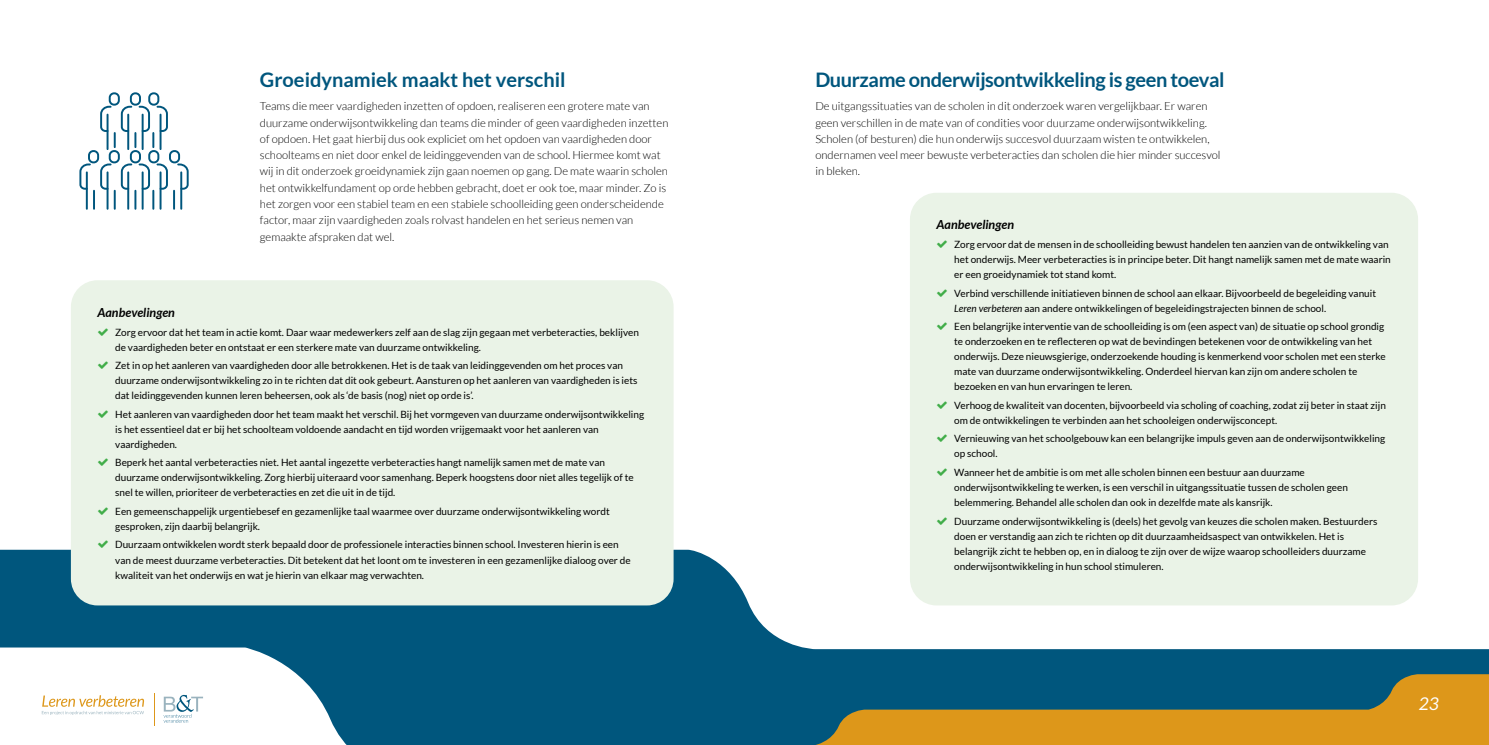
<style>
.page{position:relative;width:1489px;height:745px;background:#fff}
.page>*{position:absolute;margin:0;border:0;box-sizing:border-box;transform-origin:0 0}
.t1{font:700 20px "Lato";letter-spacing:-.02em;color:#00567d}
.t2{font:700 20px "Lato";color:#00567d}
.t3{font:italic 17.5px "Lato";color:#fff}
.t4{font:italic 700 12.5px "Lato";color:#000}
.t5{font:300 11.25px/16.2px "Lato";color:#000}
.t6{font:10px/15px "Lato";color:#000}
.s1{font-style:italic}
</style>
<div class="page">
<svg style="left:0;top:478px;width:1488px;height:266px;fill:#00567d"></svg>
<svg style="left:775px;top:673px;width:713px;height:71px;background:#70774a"></svg>
<svg style="left:0;top:647px;width:425px;height:97px"></svg>
<div style="left:909px;top:193px;width:508px;height:412px;background:#eaf3e7;border-radius:27px"></div>
<div style="left:71px;top:280px;width:602px;height:325px;background:#eaf3e7;border-radius:27px"></div>
<svg style="left:79px;top:92px;width:110px;height:118px"></svg>
<h1 class="t2" style="left:260px;top:72px;width:307px">Groeidynamiek maakt het verschil</h1>
<p class="t5" style="left:260px;top:99px;width:410px">Teams die meer vaardigheden inzetten of opdoen, realiseren een grotere mate van duurzame onderwijsontwikkeling dan teams die minder of geen vaardigheden inzetten of opdoen. Het gaat hierbij dus ook expliciet om het opdoen van vaardigheden door schoolteams en niet door enkel de leidinggevenden van de school. Hiermee komt wat wij in dit onderzoek groeidynamiek zijn gaan noemen op gang. De mate waarin scholen het ontwikkelfundament op orde hebben gebracht, doet er ook toe, maar minder. Zo is het zorgen voor een stabiel team en een stabiele schoolleiding geen onderscheidende factor, maar zijn vaardigheden zoals rolvast handelen en het serieus nemen van gemaakte afspraken dat wel.</p>
<p class="t4" style="left:97px;top:307px;width:79px">Aanbevelingen</p>
<p class="t6" style="left:115px;top:325px;width:525px">Zorg ervoor dat het team in actie komt. Daar waar medewerkers zelf aan de slag zijn gegaan met verbeteracties, beklijven de vaardigheden beter en ontstaat er een sterkere mate van duurzame ontwikkeling.</p>
<p class="t6" style="left:115px;top:358px;width:524px">Zet in op het aanleren van vaardigheden door alle betrokkenen. Het is de taak van leidinggevenden om het proces van duurzame onderwijsontwikkeling zo in te richten dat dit ook gebeurt. Aansturen op het aanleren van vaardigheden is iets dat leidinggevenden kunnen leren beheersen, ook als ‘de basis (nog) niet op orde is’.</p>
<p class="t6" style="left:115px;top:407px;width:530px">Het aanleren van vaardigheden door het team maakt het verschil. Bij het vormgeven van duurzame onderwijsontwikkeling is het essentieel dat er bij het schoolteam voldoende aandacht en tijd worden vrijgemaakt voor het aanleren van vaardigheden.</p>
<p class="t6" style="left:115px;top:455px;width:520px">Beperk het aantal verbeteracties niet. Het aantal ingezette verbeteracties hangt namelijk samen met de mate van duurzame onderwijsontwikkeling. Zorg hierbij uiteraard voor samenhang. Beperk hoogstens door niet alles tegelijk of te snel te willen, prioriteer de verbeteracties en zet die uit in de tijd.</p>
<p class="t6" style="left:115px;top:504px;width:496px">Een gemeenschappelijk urgentiebesef en gezamenlijke taal waarmee over duurzame onderwijsontwikkeling wordt gesproken, zijn daarbij belangrijk.</p>
<p class="t6" style="left:115px;top:537px;width:517px">Duurzaam ontwikkelen wordt sterk bepaald door de professionele interacties binnen school. Investeren hierin is een van de meest duurzame verbeteracties. Dit betekent dat het loont om te investeren in een gezamenlijke dialoog over de kwaliteit van het onderwijs en wat je hierin van elkaar mag verwachten.</p>
<h1 class="t1" style="left:815px;top:72px;width:410px">Duurzame onderwijsontwikkeling is geen toeval</h1>
<p class="t5" style="left:815px;top:99px;width:406px">De uitgangssituaties van de scholen in dit onderzoek waren vergelijkbaar. Er waren geen verschillen in de mate van of condities voor duurzame onderwijsontwikkeling.<br>Scholen (of besturen) die hun onderwijs succesvol duurzaam wisten te ontwikkelen, ondernamen veel meer bewuste verbeteracties dan scholen die hier minder succesvol in bleken.</p>
<p class="t4" style="left:936px;top:220px;width:79px">Aanbevelingen</p>
<p class="t6" style="left:954px;top:237px;width:438px">Zorg ervoor dat de mensen in de schoolleiding bewust handelen ten aanzien van de ontwikkeling van het onderwijs. Meer verbeteracties is in principe beter. Dit hangt namelijk samen met de mate waarin er een groeidynamiek tot stand komt.</p>
<p class="t6" style="left:954px;top:286px;width:423px">Verbind verschillende initiatieven binnen de school aan elkaar. Bijvoorbeeld de begeleiding vanuit<br><span class="s1">Leren verbeteren</span> aan andere ontwikkelingen of begeleidingstrajecten binnen de school.</p>
<p class="t6" style="left:954px;top:319px;width:433px">Een belangrijke interventie van de schoolleiding is om (een aspect van) de situatie op school grondig te onderzoeken en te reflecteren op wat de bevindingen betekenen voor de ontwikkeling van het onderwijs. Deze nieuwsgierige, onderzoekende houding is kenmerkend voor scholen met een sterke mate van duurzame onderwijsontwikkeling. Onderdeel hiervan kan zijn om andere scholen te bezoeken en van hun ervaringen te leren.</p>
<p class="t6" style="left:954px;top:398px;width:433px">Verhoog de kwaliteit van docenten, bijvoorbeeld via scholing of coaching, zodat zij beter in staat zijn om de ontwikkelingen te verbinden aan het schooleigen onderwijsconcept.</p>
<p class="t6" style="left:954px;top:431px;width:432px">Vernieuwing van het schoolgebouw kan een belangrijke impuls geven aan de onderwijsontwikkeling op school.</p>
<p class="t6" style="left:954px;top:465px;width:395px">Wanneer het de ambitie is om met alle scholen binnen een bestuur aan duurzame onderwijsontwikkeling te werken, is een verschil in uitgangssituatie tussen de scholen geen belemmering. Behandel alle scholen dan ook in dezelfde mate als kansrijk.</p>
<p class="t6" style="left:954px;top:513px;width:424px">Duurzame onderwijsontwikkeling is (deels) het gevolg van keuzes die scholen maken. Bestuurders doen er verstandig aan zich te richten op dit duurzaamheidsaspect van ontwikkelen. Het is belangrijk zicht te hebben op, en in dialoog te zijn over de wijze waarop schoolleiders duurzame onderwijsontwikkeling in hun school stimuleren.</p>
<h2 class="t3" style="left:1418px;top:696px;width:22px">23</h2>
</div>
